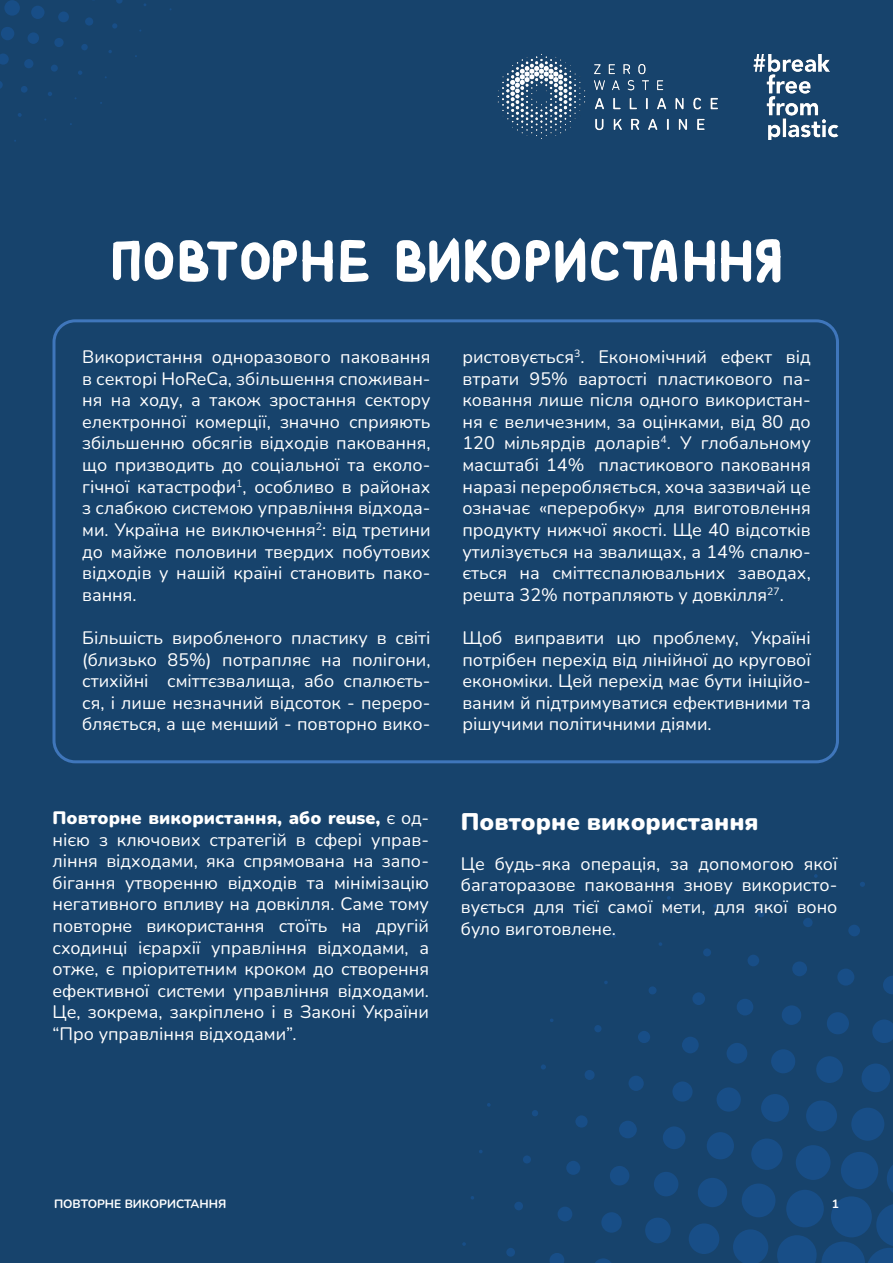
<style>
.page{position:relative;width:893px;height:1263px;background:#17436c}
.page>*{position:absolute;margin:0;border:0;box-sizing:border-box;transform-origin:0 0}
.t1{font:900 24px "Nunito";color:#fff}
.t2{font:18px/21.6px "Nunito";color:#fff;text-align:justify}
.t3{font:900 18px "Nunito";color:#fff}
.t4{font:700 12px "Nunito";color:#fff}
.s1{font-weight:400}
</style>
<div class="page">
<svg style="left:777px;top:1159px;width:116px;height:104px"></svg>
<div style="left:786px;top:1190px;width:38px;height:37px;background:#184e87;border-radius:50%"></div>
<div style="left:841px;top:1152px;width:37px;height:37px;background:#184e87;border-radius:50%"></div>
<svg style="left:733px;top:1229px;width:35px;height:34px"></svg>
<div style="left:796px;top:1145px;width:35px;height:35px;background:#184e87;border-radius:50%"></div>
<div style="left:741px;top:1183px;width:35px;height:34px;background:#184e87;border-radius:50%"></div>
<div style="left:851px;top:1108px;width:33px;height:33px;background:#184e87;border-radius:50%"></div>
<div style="left:751px;top:1138px;width:32px;height:32px;background:#184e87;border-radius:50%"></div>
<div style="left:806px;top:1100px;width:31px;height:31px;background:#184e87;border-radius:50%"></div>
<div style="left:689px;top:1223px;width:30px;height:31px;background:#184e87;border-radius:50%"></div>
<div style="left:698px;top:1178px;width:29px;height:29px;background:#184e87;border-radius:50%"></div>
<div style="left:861px;top:1063px;width:29px;height:29px;background:#184e87;border-radius:50%"></div>
<div style="left:761px;top:1094px;width:28px;height:28px;background:#184e87;border-radius:50%"></div>
<div style="left:707px;top:1132px;width:27px;height:27px;background:#184e87;border-radius:50%"></div>
<div style="left:816px;top:1056px;width:27px;height:27px;background:#184e87;border-radius:50%"></div>
<div style="left:645px;top:1217px;width:26px;height:26px;background:#184e87;border-radius:50%"></div>
<div style="left:654px;top:1172px;width:24px;height:24px;background:#184e87;border-radius:50%"></div>
<div style="left:716px;top:1087px;width:25px;height:25px;background:#184e87;border-radius:50%"></div>
<div style="left:771px;top:1049px;width:24px;height:24px;background:#184e87;border-radius:50%"></div>
<svg style="left:872px;top:1019px;width:21px;height:24px"></svg>
<div style="left:663px;top:1126px;width:22px;height:23px;background:#184e87;border-radius:50%"></div>
<div style="left:827px;top:1012px;width:22px;height:22px;background:#184e87;border-radius:50%"></div>
<div style="left:727px;top:1043px;width:20px;height:20px;background:#184e87;border-radius:50%"></div>
<svg style="left:595px;top:1258px;width:16px;height:5px"></svg>
<div style="left:601px;top:1212px;width:21px;height:21px;background:#184e87;border-radius:50%"></div>
<div style="left:672px;top:1081px;width:21px;height:21px;background:#184e87;border-radius:50%"></div>
<div style="left:782px;top:1005px;width:19px;height:20px;background:#184e87;border-radius:50%"></div>
<div style="left:610px;top:1166px;width:19px;height:19px;background:#184e87;border-radius:50%"></div>
<svg style="left:883px;top:976px;width:10px;height:18px"></svg>
<div style="left:619px;top:1121px;width:18px;height:17px;background:#184e87;border-radius:50%"></div>
<div style="left:837px;top:968px;width:17px;height:18px;background:#184e87;border-radius:50%"></div>
<div style="left:737px;top:999px;width:16px;height:16px;background:#184e87;border-radius:50%"></div>
<div style="left:682px;top:1037px;width:17px;height:16px;background:#184e87;border-radius:50%"></div>
<svg style="left:628px;top:1075px;width:16px;height:16px"></svg>
<svg style="left:549px;top:1253px;width:15px;height:10px"></svg>
<div style="left:792px;top:961px;width:15px;height:15px;background:#184e87;border-radius:50%"></div>
<div style="left:557px;top:1206px;width:15px;height:15px;background:#184e87;border-radius:50%"></div>
<div style="left:566px;top:1161px;width:14px;height:14px;background:#184e87;border-radius:50%"></div>
<div style="left:692px;top:992px;width:13px;height:13px;background:#184e87;border-radius:50%"></div>
<div style="left:575px;top:1115px;width:13px;height:12px;background:#184e87;border-radius:50%"></div>
<div style="left:638px;top:1031px;width:12px;height:12px;background:#184e87;border-radius:50%"></div>
<div style="left:747px;top:955px;width:12px;height:11px;background:#184e87;border-radius:50%"></div>
<div style="left:848px;top:925px;width:12px;height:11px;background:#184e87;border-radius:50%"></div>
<div style="left:584px;top:1070px;width:11px;height:10px;background:#184e87;border-radius:50%"></div>
<div style="left:803px;top:918px;width:10px;height:9px;background:#184e87;border-radius:50%"></div>
<div style="left:506px;top:1248px;width:9px;height:9px;background:#184e87;border-radius:50%"></div>
<div style="left:514px;top:1202px;width:9px;height:8px;background:#184e87;border-radius:50%"></div>
<div style="left:523px;top:1155px;width:8px;height:8px;background:#184e87;border-radius:50%"></div>
<div style="left:649px;top:986px;width:8px;height:8px;background:#184e87;border-radius:50%"></div>
<div style="left:703px;top:948px;width:8px;height:8px;background:#184e87;border-radius:50%"></div>
<div style="left:594px;top:1025px;width:8px;height:7px;background:#184e87;border-radius:50%"></div>
<svg style="left:532px;top:1110px;width:6px;height:6px"></svg>
<svg style="left:758px;top:911px;width:6px;height:6px"></svg>
<svg style="left:541px;top:1064px;width:5px;height:5px"></svg>
<svg style="left:860px;top:882px;width:5px;height:5px"></svg>
<svg style="left:462px;top:1242px;width:4px;height:4px"></svg>
<svg style="left:487px;top:1103px;width:4px;height:4px"></svg>
<svg style="left:814px;top:874px;width:4px;height:4px"></svg>
<svg style="left:667px;top:896px;width:4px;height:4px"></svg>
<svg style="left:713px;top:904px;width:4px;height:4px"></svg>
<svg style="left:612px;top:934px;width:4px;height:4px"></svg>
<svg style="left:4px;top:0;width:16px;height:16px"></svg>
<div style="left:1px;top:27px;width:13px;height:13px;background:#184e87;border-radius:50%"></div>
<div style="left:31px;top:6px;width:14px;height:13px;background:#184e87;border-radius:50%"></div>
<div style="left:28px;top:32px;width:11px;height:12px;background:#184e87;border-radius:50%"></div>
<svg style="left:0;top:53px;width:9px;height:12px"></svg>
<div style="left:58px;top:11px;width:11px;height:11px;background:#184e87;border-radius:50%"></div>
<svg style="left:54px;top:38px;width:10px;height:9px"></svg>
<div style="left:24px;top:59px;width:9px;height:9px;background:#184e87;border-radius:50%"></div>
<svg style="left:0;top:81px;width:3px;height:8px"></svg>
<div style="left:85px;top:17px;width:8px;height:9px;background:#184e87;border-radius:50%"></div>
<div style="left:51px;top:65px;width:7px;height:7px;background:#184e87;border-radius:50%"></div>
<div style="left:21px;top:86px;width:7px;height:7px;background:#184e87;border-radius:50%"></div>
<div style="left:81px;top:44px;width:7px;height:6px;background:#184e87;border-radius:50%"></div>
<svg style="left:116px;top:0;width:7px;height:4px"></svg>
<svg style="left:112px;top:23px;width:5px;height:6px"></svg>
<svg style="left:48px;top:92px;width:4px;height:4px"></svg>
<svg style="left:78px;top:70px;width:4px;height:5px"></svg>
<svg style="left:18px;top:113px;width:4px;height:4px"></svg>
<div style="left:53px;top:319px;width:786px;height:444px;border:3px solid #3f76bb;border-radius:21px"></div>
<svg style="left:113px;top:239px;width:256px;height:43px"></svg>
<svg style="left:396px;top:237px;width:385px;height:46px"></svg>
<img style="left:753px;top:54px;width:86px;height:85px">
<img style="left:497px;top:53px;width:221px;height:86px">
<p class="t2" style="left:82px;top:345px;width:350px">Використання одноразового паковання в секторі HoReCa, збільшення споживан&shy;ня на ходу, а також зростання сектору електронної комерції, значно сприяють збільшенню обсягів відходів паковання, що призводить до соціальної та еколо&shy;гічної катастрофи<sup>1</sup>, особливо в районах з слабкою системою управління відхода&shy;ми. Україна не виключення<sup>2</sup>: від третини до майже половини твердих побутових відходів у нашій країні становить пако&shy;вання.</p>
<p class="t2" style="left:82px;top:626px;width:350px">Більшість виробленого пластику в світі (близько 85%) потрапляє на полігони, стихійні сміттєзвалища, або спалюєть&shy;ся, і лише незначний відсоток - переро&shy;бляється, а ще менший - повторно вико-</p>
<p class="t2" style="left:462px;top:345px;width:350px">ристовується<sup>3</sup>. Економічний ефект від втрати 95% вартості пластикового па&shy;ковання лише після одного використан&shy;ня є величезним, за оцінками, від 80 до 120 мільярдів доларів<sup>4</sup>. У глобальному масштабі 14% пластикового паковання наразі переробляється, хоча зазвичай це означає «переробку» для виготовлення продукту нижчої якості. Ще 40 відсотків утилізується на звалищах, а 14% спалю&shy;ється на сміттєспалювальних заводах, решта 32% потрапляють у довкілля<sup>27</sup>.</p>
<p class="t2" style="left:462px;top:626px;width:350px">Щоб виправити цю проблему, Україні потрібен перехід від лінійної до кругової економіки. Цей перехід має бути ініційо&shy;ваним й підтримуватися ефективними та рішучими політичними діями.</p>
<p class="t3" style="left:52px;top:805px;width:378px">Повторне використання, або reuse, <span class="s1">є од-</span></p>
<h1 class="t1" style="left:461px;top:804px;width:299px">Повторне використання</h1>
<p class="t2" style="left:52px;top:828px;width:378px">нією з ключових стратегій в сфері управ&shy;ління відходами, яка спрямована на запо&shy;бігання утворенню відходів та мінімізацію негативного впливу на довкілля. Саме тому повторне використання стоїть на другій сходинці ієрархії управління відходами, а отже, є пріоритетним кроком до створення ефективної системи управління відходами.<br>Це, зокрема, закріплено і в Законі України “Про управління відходами”.</p>
<p class="t2" style="left:461px;top:852px;width:378px">Це будь-яка операція, за допомогою якої багаторазове паковання знову використо&shy;вується для тієї самої мети, для якої воно було виготовлене.</p>
<p class="t4" style="left:54px;top:1195px;width:174px">ПОВТОРНЕ ВИКОРИСТАННЯ</p>
<p class="t4" style="left:832px;top:1195px;width:9px">1</p>
</div>
